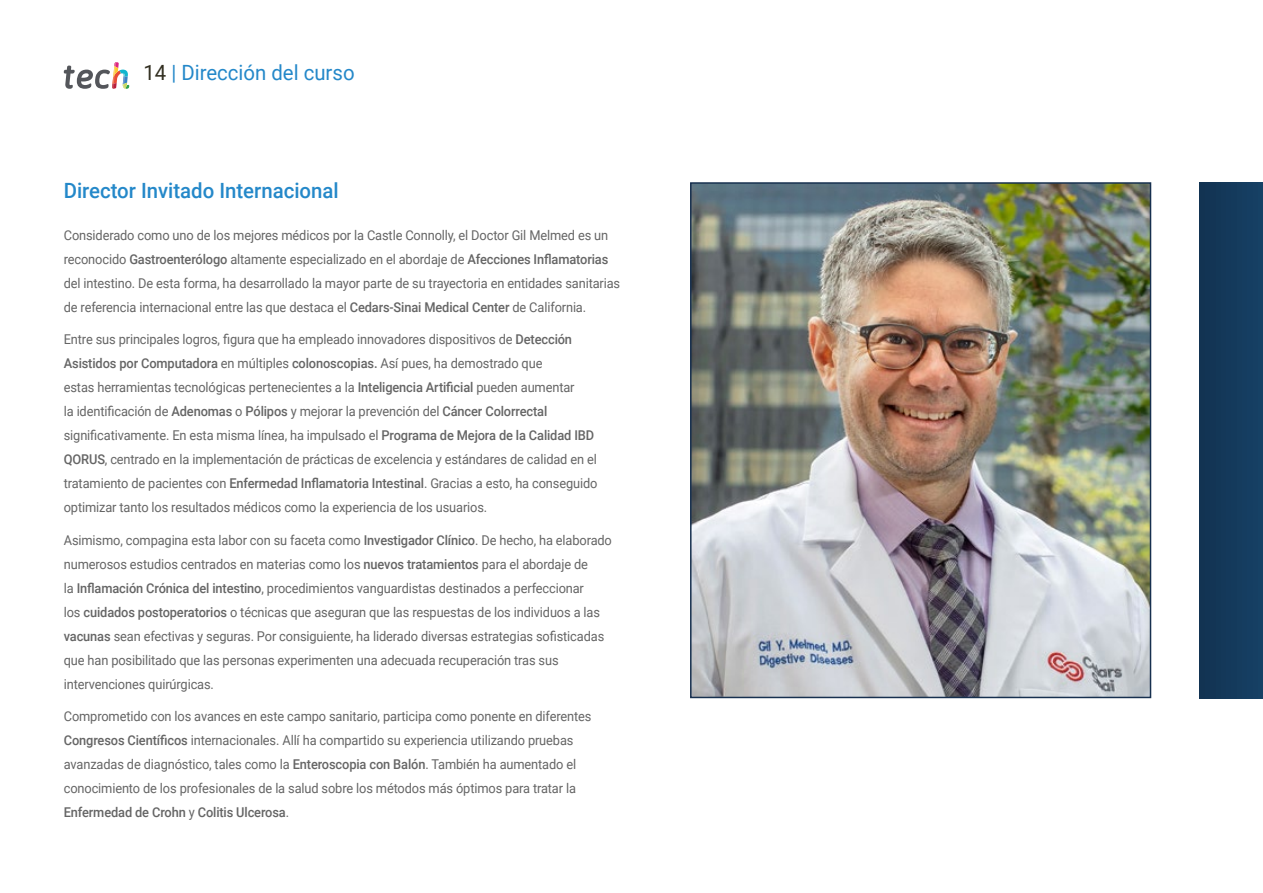
<style>
.page{position:relative;width:1263px;height:893px;background:#fff}
.page>*{position:absolute;margin:0;border:0;box-sizing:border-box;transform-origin:0 0}
.t1{font:500 21px "Roboto";color:#2488c9}
.t2{font:21px "Roboto";color:#2488c9}
.t3{font:13.5px/24px "Roboto";letter-spacing:-.01em;color:#656565;scale:.95 1}
.s1{color:#312e20}
.s2{font-weight:500}
</style>
<div class="page">
<div style="left:1199px;top:182px;width:64px;height:516px;background:#14395b"></div>
<svg style="left:64px;top:62px;width:65px;height:27px"></svg>
<img style="left:693px;top:185px;width:455px;height:510px">
<div style="left:690px;top:182px;width:461px;height:516px;border:2px solid #17304f"></div>
<h1 class="t2" style="left:144px;top:57px;width:213px"><span class="s1">14</span> | Dirección del curso</h1>
<h1 class="t1" style="left:64px;top:176px;width:276px">Director Invitado Internacional</h1>
<p class="t3" style="left:64px;top:222px;width:587px">Considerado como uno de los mejores médicos por la Castle Connolly, el Doctor Gil Melmed es un reconocido <span class="s2">Gastroenterólogo</span> altamente especializado en el abordaje de <span class="s2">Afecciones Inflamatorias </span>del intestino. De esta forma, ha desarrollado la mayor parte de su trayectoria en entidades sanitarias de referencia internacional entre las que destaca el <span class="s2">Cedars-Sinai Medical Center</span> de California.</p>
<p class="t3" style="left:64px;top:327px;width:563px">Entre sus principales logros, figura que ha empleado innovadores dispositivos de <span class="s2">Detección Asistidos por Computadora</span> en múltiples <span class="s2">colonoscopias.</span> Así pues, ha demostrado que<br>estas herramientas tecnológicas pertenecientes a la <span class="s2">Inteligencia Artificial</span> pueden aumentar<br>la identificación de <span class="s2">Adenomas</span> o <span class="s2">Pólipos</span> y mejorar la prevención del <span class="s2">Cáncer Colorrectal </span>significativamente. En esta misma línea, ha impulsado el <span class="s2">Programa de Mejora de la Calidad IBD QORUS</span>, centrado en la implementación de prácticas de excelencia y estándares de calidad en el tratamiento de pacientes con <span class="s2">Enfermedad Inflamatoria Intestinal</span>. Gracias a esto, ha conseguido optimizar tanto los resultados médicos como la experiencia de los usuarios.</p>
<p class="t3" style="left:64px;top:527px;width:578px">Asimismo, compagina esta labor con su faceta como <span class="s2">Investigador Clínico</span>. De hecho, ha elaborado numerosos estudios centrados en materias como los <span class="s2">nuevos tratamientos</span> para el abordaje de<br>la <span class="s2">Inflamación Crónica del intestino</span>, procedimientos vanguardistas destinados a perfeccionar<br>los <span class="s2">cuidados postoperatorios</span> o técnicas que aseguran que las respuestas de los individuos a las <span class="s2">vacunas</span> sean efectivas y seguras. Por consiguiente, ha liderado diversas estrategias sofisticadas que han posibilitado que las personas experimenten una adecuada recuperación tras sus intervenciones quirúrgicas.</p>
<p class="t3" style="left:64px;top:704px;width:557px">Comprometido con los avances en este campo sanitario, participa como ponente en diferentes <span class="s2">Congresos Científicos</span> internacionales. Allí ha compartido su experiencia utilizando pruebas avanzadas de diagnóstico, tales como la <span class="s2">Enteroscopia con Balón</span>. También ha aumentado el conocimiento de los profesionales de la salud sobre los métodos más óptimos para tratar la <span class="s2">Enfermedad de Crohn</span> y <span class="s2">Colitis Ulcerosa</span>.</p>
</div>
